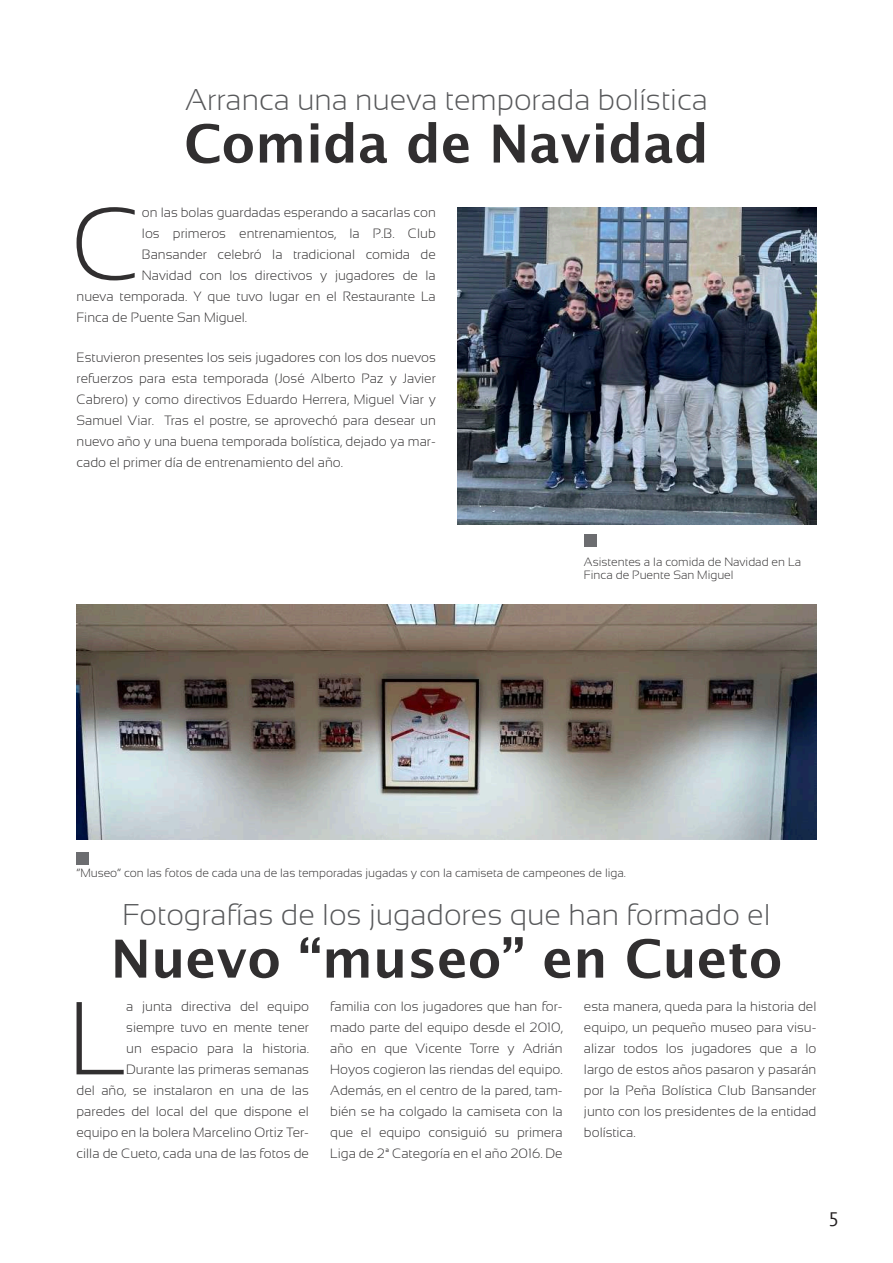
<style>
.page{position:relative;width:893px;height:1263px;background:#fff}
.page>*{position:absolute;margin:0;border:0;box-sizing:border-box;transform-origin:0 0}
.t1{font:300 103.5px "Sansation";color:#312f30}
.t2{font:700 52.5px "Lucida Grande";color:#312f30}
.t3{font:300 30px "Sansation";color:#57585a}
.t4{font:19.5px "PT Sans";color:#231f20}
.t5{font:300 13.5px/21px "Sansation";color:#312f30;text-align:justify}
.t6{font:300 12px/13.5px "Sansation";color:#312f30}
</style>
<div class="page">
<img style="left:77px;top:604px;width:739px;height:235px">
<img style="left:457px;top:207px;width:359px;height:317px">
<div style="left:584px;top:534px;width:13px;height:13px;background:#6c6d70"></div>
<div style="left:77px;top:852px;width:12px;height:13px;background:#6c6d70"></div>
<h3 class="t3" style="left:185px;top:88px;width:524px">Arranca una nueva temporada bolística</h3>
<h2 class="t2" style="left:184px;top:121px;width:526px">Comida de Navidad</h2>
<h1 class="t1" style="left:71px;top:205px;width:73px">C</h1>
<p class="t5" style="left:142px;top:203px;width:295px">on las bolas guardadas esperando a sacarlas con</p>
<p class="t5" style="left:142px;top:224px;width:295px">los primeros entrenamientos, la P.B. Club</p>
<p class="t5" style="left:142px;top:245px;width:295px">Bansander celebró la tradicional comida de</p>
<p class="t5" style="left:142px;top:266px;width:295px">Navidad con los directivos y jugadores de la</p>
<p class="t5" style="left:77px;top:287px;width:361px">nueva temporada. Y que tuvo lugar en el Restaurante La</p>
<p class="t5" style="left:77px;top:308px;width:172px">Finca de Puente San Miguel.</p>
<p class="t5" style="left:77px;top:348px;width:361px">Estuvieron presentes los seis jugadores con los dos nuevos refuerzos para esta temporada (José Alberto Paz y Javier Cabrero) y como directivos Eduardo Herrera, Miguel Viar y Samuel Viar. Tras el postre, se aprovechó para desear un nuevo año y una buena temporada bolística, dejado ya mar&shy;cado el primer día de entrenamiento del año.</p>
<p class="t6" style="left:584px;top:556px;width:219px">Asistentes a la comida de Navidad en La<br>Finca de Puente San Miguel</p>
<p class="t6" style="left:77px;top:867px;width:551px">“Museo” con las fotos de cada una de las temporadas jugadas y con la camiseta de campeones de liga.</p>
<h3 class="t3" style="left:122px;top:903px;width:650px">Fotografías de los jugadores que han formado el</h3>
<h2 class="t2" style="left:111px;top:936px;width:673px">Nuevo “museo” en Cueto</h2>
<h1 class="t1" style="left:68px;top:999px;width:59px">L</h1>
<p class="t5" style="left:77px;top:997px;width:234px;text-align:right">a junta directiva del equipo siempre tuvo en mente tener<br>un espacio para la historia.<br>Durante las primeras semanas<br>del año, se instalaron en una de las paredes del local del que dispone el equipo en la bolera Marcelino Ortiz Ter&shy;cilla de Cueto, cada una de las fotos de</p>
<p class="t5" style="left:330px;top:997px;width:234px">familia con los jugadores que han for&shy;mado parte del equipo desde el 2010, año en que Vicente Torre y Adrián Hoyos cogieron las riendas del equipo.<br>Además, en el centro de la pared, tam&shy;bién se ha colgado la camiseta con la que el equipo consiguió su primera Liga de 2ª Categoría en el año 2016. De</p>
<p class="t5" style="left:584px;top:997px;width:234px">esta manera, queda para la historia del equipo, un pequeño museo para visu&shy;alizar todos los jugadores que a lo largo de estos años pasaron y pasarán por la Peña Bolística Club Bansander junto con los presidentes de la entidad bolística.</p>
<h3 class="t4" style="left:828px;top:1211px;width:12px">5</h3>
</div>
